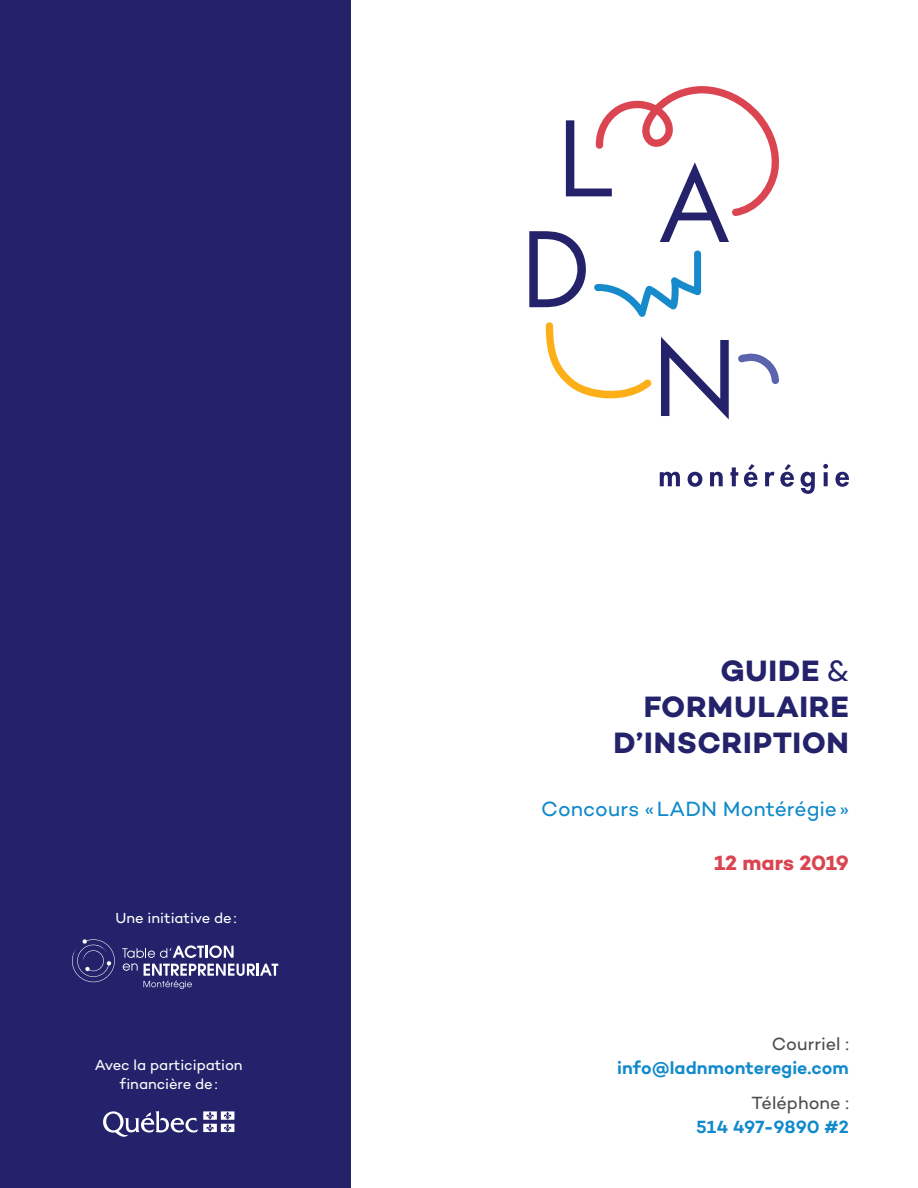
<style>
.page{position:relative;width:918px;height:1188px;background:#fff}
.page>*{position:absolute;margin:0;border:0;box-sizing:border-box;transform-origin:0 0}
.t1{font:700 30px/36px "Campton";letter-spacing:.02em;color:#23226b;text-align:right}
.t2{font:21px "Campton";color:#118acb}
.t3{font:700 21px "Campton";letter-spacing:-.005em;color:#da4551}
.t4{font:600 18px "Campton";color:#118acb}
.t5{font:18px "Campton";color:#4d4d4f}
.t6{font:14.85px/19px "Campton";letter-spacing:-.005em;color:#fff;text-align:center}
.s1{font-weight:400}
</style>
<div class="page">
<svg style="left:660px;top:472px;width:20px;height:14px"></svg>
<svg style="left:688px;top:472px;width:14px;height:15px"></svg>
<svg style="left:710px;top:472px;width:13px;height:14px"></svg>
<svg style="left:730px;top:467px;width:8px;height:19px"></svg>
<svg style="left:744px;top:464px;width:13px;height:23px"></svg>
<svg style="left:765px;top:472px;width:9px;height:14px"></svg>
<svg style="left:780px;top:464px;width:14px;height:23px"></svg>
<svg style="left:801px;top:472px;width:14px;height:22px"></svg>
<svg style="left:823px;top:464px;width:5px;height:22px"></svg>
<svg style="left:835px;top:472px;width:14px;height:15px"></svg>
<svg style="left:529px;top:86px;width:250px;height:333px"></svg>
<div style="left:0;top:0;width:351px;height:1188px;background:#23226b"></div>
<svg style="left:72px;top:939px;width:43px;height:43px"></svg>
<svg style="left:122px;top:945px;width:156px;height:44px"></svg>
<svg style="left:103px;top:1111px;width:131px;height:26px"></svg>
<p class="t6" style="left:116px;top:908px;width:123px">Une initiative de:</p>
<p class="t6" style="left:95px;top:1055px;width:149px">Avec la participation financière de:</p>
<h1 class="t1" style="left:614px;top:652px;width:237px">GUIDE <span class="s1">&amp;<br></span>FORMULAIRE<br>D’INSCRIPTION</h1>
<h2 class="t2" style="left:541px;top:795px;width:309px">Concours «LADN Montérégie»</h2>
<h2 class="t3" style="left:714px;top:849px;width:136px">12 mars 2019</h2>
<p class="t5" style="left:772px;top:1033px;width:79px">Courriel :</p>
<p class="t4" style="left:617px;top:1057px;width:233px">info@ladnmonteregie.com</p>
<p class="t5" style="left:752px;top:1091px;width:99px">Téléphone :</p>
<p class="t4" style="left:696px;top:1115px;width:154px">514 497-9890 #2</p>
</div>
